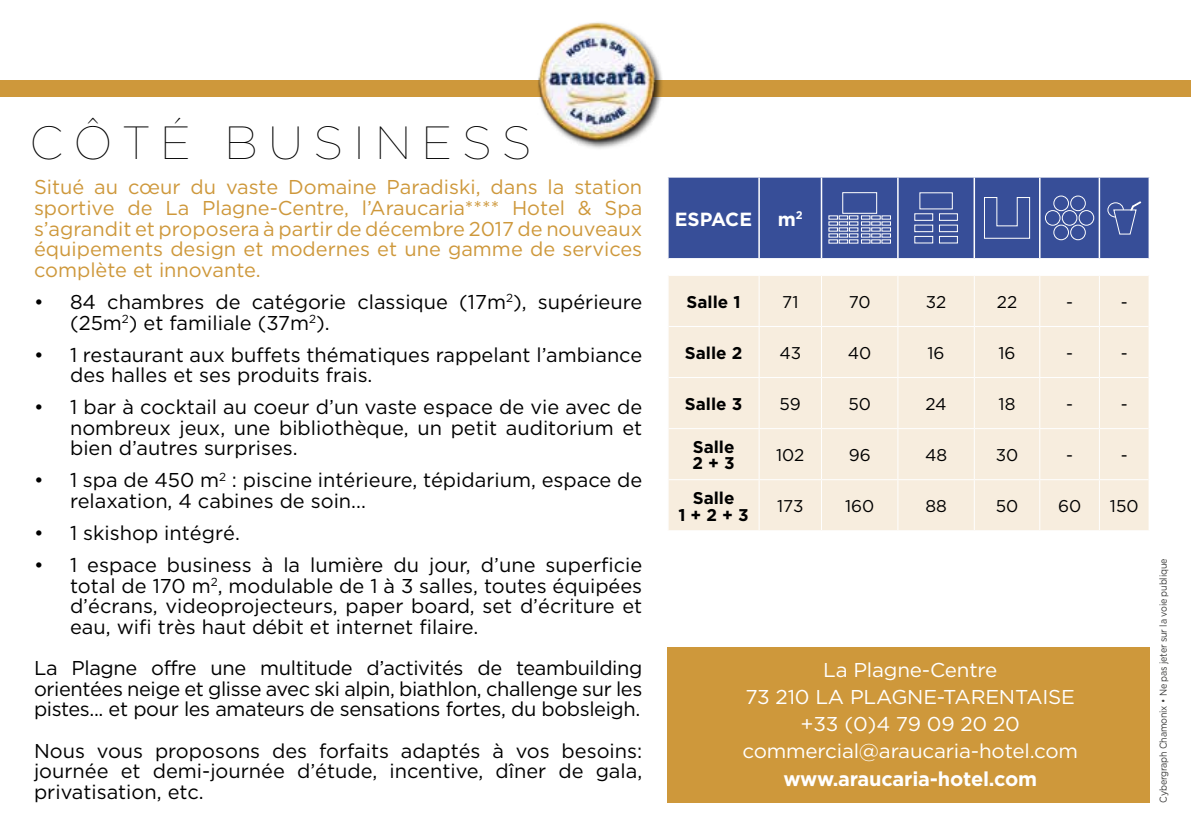
<style>
.page{position:relative;width:1191px;height:840px;background:#fff}
.page>*{position:absolute;margin:0;border:0;box-sizing:border-box;transform-origin:0 0}
.t1{font:100 46.4px "Gotham";letter-spacing:.22em;color:#000}
.t2{font:20px/20.6px "Gotham";color:#000;text-align:justify}
.t3{font:20px/20.6px "Gotham";color:#ce983b;text-align:justify}
.t4{font:20px/27.2px "Gotham";letter-spacing:-.01em;color:#fff;text-align:center}
.t5{font:700 20px "Gotham";letter-spacing:-.01em;color:#fff}
.t6{font:700 19px "Gotham";color:#fff}
.t7{font:17px "Gotham";color:#000}
.t8{font:700 17px/16.4px "Gotham";color:#000}
.t9{font:10px "Gotham";letter-spacing:-.02em;color:#3c3c3b;scale:.9 1}
</style>
<div class="page">
<div style="left:667px;top:647px;width:483px;height:155px;background:#ce983b"></div>
<div style="left:0;top:80px;width:1191px;height:17px;background:#ce983b"></div>
<img style="left:538px;top:22px;width:124px;height:127px">
<div style="left:668px;top:276px;width:480px;height:254px;background:#f7edde"></div>
<hr style="left:758px;top:276px;width:1px;height:50px;background:#fff">
<hr style="left:821px;top:276px;width:1px;height:50px;background:#fff">
<hr style="left:897px;top:276px;width:1px;height:50px;background:#fff">
<hr style="left:973px;top:276px;width:1px;height:50px;background:#fff">
<hr style="left:1039px;top:276px;width:1px;height:50px;background:#fff">
<hr style="left:1098px;top:276px;width:1px;height:50px;background:#fff">
<hr style="left:668px;top:326px;width:91px;height:1px;background:#fff">
<hr style="left:759px;top:326px;width:62px;height:1px;background:#fff">
<hr style="left:758px;top:327px;width:1px;height:50px;background:#fff">
<hr style="left:821px;top:326px;width:77px;height:1px;background:#fff">
<hr style="left:821px;top:327px;width:1px;height:50px;background:#fff">
<hr style="left:898px;top:326px;width:76px;height:1px;background:#fff">
<hr style="left:897px;top:327px;width:1px;height:50px;background:#fff">
<hr style="left:974px;top:326px;width:65px;height:1px;background:#fff">
<hr style="left:973px;top:327px;width:1px;height:50px;background:#fff">
<hr style="left:1039px;top:326px;width:60px;height:1px;background:#fff">
<hr style="left:1039px;top:327px;width:1px;height:50px;background:#fff">
<hr style="left:1099px;top:326px;width:49px;height:1px;background:#fff">
<hr style="left:1098px;top:327px;width:1px;height:50px;background:#fff">
<hr style="left:668px;top:377px;width:91px;height:1px;background:#fff">
<hr style="left:759px;top:377px;width:62px;height:1px;background:#fff">
<hr style="left:758px;top:378px;width:1px;height:50px;background:#fff">
<hr style="left:821px;top:377px;width:77px;height:1px;background:#fff">
<hr style="left:821px;top:378px;width:1px;height:50px;background:#fff">
<hr style="left:898px;top:377px;width:76px;height:1px;background:#fff">
<hr style="left:897px;top:378px;width:1px;height:50px;background:#fff">
<hr style="left:974px;top:377px;width:65px;height:1px;background:#fff">
<hr style="left:973px;top:378px;width:1px;height:50px;background:#fff">
<hr style="left:1039px;top:377px;width:60px;height:1px;background:#fff">
<hr style="left:1039px;top:378px;width:1px;height:50px;background:#fff">
<hr style="left:1099px;top:377px;width:49px;height:1px;background:#fff">
<hr style="left:1098px;top:378px;width:1px;height:50px;background:#fff">
<hr style="left:668px;top:428px;width:91px;height:1px;background:#fff">
<hr style="left:759px;top:428px;width:62px;height:1px;background:#fff">
<hr style="left:758px;top:429px;width:1px;height:50px;background:#fff">
<hr style="left:821px;top:428px;width:77px;height:1px;background:#fff">
<hr style="left:821px;top:429px;width:1px;height:50px;background:#fff">
<hr style="left:898px;top:428px;width:76px;height:1px;background:#fff">
<hr style="left:897px;top:429px;width:1px;height:50px;background:#fff">
<hr style="left:974px;top:428px;width:65px;height:1px;background:#fff">
<hr style="left:973px;top:429px;width:1px;height:50px;background:#fff">
<hr style="left:1039px;top:428px;width:60px;height:1px;background:#fff">
<hr style="left:1039px;top:429px;width:1px;height:50px;background:#fff">
<hr style="left:1099px;top:428px;width:49px;height:1px;background:#fff">
<hr style="left:1098px;top:429px;width:1px;height:50px;background:#fff">
<hr style="left:668px;top:479px;width:91px;height:1px;background:#fff">
<hr style="left:759px;top:479px;width:62px;height:1px;background:#fff">
<hr style="left:758px;top:480px;width:1px;height:50px;background:#fff">
<hr style="left:821px;top:479px;width:77px;height:1px;background:#fff">
<hr style="left:821px;top:480px;width:1px;height:50px;background:#fff">
<hr style="left:898px;top:479px;width:76px;height:1px;background:#fff">
<hr style="left:897px;top:480px;width:1px;height:50px;background:#fff">
<hr style="left:974px;top:479px;width:65px;height:1px;background:#fff">
<hr style="left:973px;top:480px;width:1px;height:50px;background:#fff">
<hr style="left:1039px;top:479px;width:60px;height:1px;background:#fff">
<hr style="left:1039px;top:480px;width:1px;height:50px;background:#fff">
<hr style="left:1099px;top:479px;width:49px;height:1px;background:#fff">
<hr style="left:1098px;top:480px;width:1px;height:50px;background:#fff">
<svg style="left:668px;top:177px;width:482px;height:82px;background:#485da1"></svg>
<h1 class="t1" style="left:30px;top:117px;width:503px">CÔTÉ BUSINESS</h1>
<p class="t3" style="left:34px;top:176px;width:610px">Situé au cœur du vaste Domaine Paradiski, dans la station sportive de La Plagne-Centre, l’Araucaria**** Hotel &amp; Spa s’agrandit et proposera à partir de décembre 2017 de nouveaux équipements design et modernes et une gamme de services complète et innovante.</p>
<p class="t2" style="left:70px;top:291px;width:574px;text-indent:-36px">• 84 chambres de catégorie classique (17m<sup>2</sup>), supérieure (25m<sup>2</sup>) et familiale (37m<sup>2</sup>).</p>
<p class="t2" style="left:70px;top:343px;width:574px;text-indent:-36px">• 1 restaurant aux buffets thématiques rappelant l’ambiance des halles et ses produits frais.</p>
<p class="t2" style="left:70px;top:396px;width:574px;text-indent:-36px">• 1 bar à cocktail au coeur d’un vaste espace de vie avec de nombreux jeux, une bibliothèque, un petit auditorium et bien d’autres surprises.</p>
<p class="t2" style="left:70px;top:469px;width:574px;text-indent:-36px">• 1 spa de 450 m<sup>2</sup> : piscine intérieure, tépidarium, espace de relaxation, 4 cabines de soin...</p>
<p class="t2" style="left:34px;top:522px;width:207px">• 1 skishop intégré.</p>
<p class="t2" style="left:70px;top:554px;width:574px;text-indent:-36px">• 1 espace business à la lumière du jour, d’une superficie total de 170 m<sup>2</sup>, modulable de 1 à 3 salles, toutes équipées d’écrans, videoprojecteurs, paper board, set d’écriture et eau, wifi très haut débit et internet filaire.</p>
<p class="t2" style="left:34px;top:657px;width:610px">La Plagne offre une multitude d’activités de teambuilding orientées neige et glisse avec ski alpin, biathlon, challenge sur les pistes... et pour les amateurs de sensations fortes, du bobsleigh.</p>
<p class="t2" style="left:34px;top:739px;width:610px">Nous vous proposons des forfaits adaptés à vos besoins: journée et demi-journée d’étude, incentive, dîner de gala, privatisation, etc.</p>
<p class="t6" style="left:675px;top:208px;width:79px">ESPACE</p>
<p class="t6" style="left:778px;top:208px;width:26px">m<sup>2</sup></p>
<p class="t8" style="left:686px;top:293px;width:55px">Salle 1</p>
<p class="t7" style="left:782px;top:292px;width:18px">71</p>
<p class="t7" style="left:848px;top:292px;width:23px">70</p>
<p class="t7" style="left:925px;top:292px;width:22px">32</p>
<p class="t7" style="left:997px;top:292px;width:22px">22</p>
<p class="t7" style="left:1066px;top:292px;width:8px">-</p>
<p class="t7" style="left:1120px;top:292px;width:8px">-</p>
<p class="t8" style="left:685px;top:344px;width:59px">Salle 2</p>
<p class="t7" style="left:779px;top:343px;width:23px">43</p>
<p class="t7" style="left:848px;top:343px;width:25px">40</p>
<p class="t7" style="left:927px;top:343px;width:19px">16</p>
<p class="t7" style="left:998px;top:343px;width:19px">16</p>
<p class="t7" style="left:1066px;top:343px;width:8px">-</p>
<p class="t7" style="left:1120px;top:343px;width:8px">-</p>
<p class="t8" style="left:685px;top:395px;width:59px">Salle 3</p>
<p class="t7" style="left:779px;top:394px;width:23px">59</p>
<p class="t7" style="left:848px;top:394px;width:24px">50</p>
<p class="t7" style="left:925px;top:394px;width:23px">24</p>
<p class="t7" style="left:998px;top:394px;width:18px">18</p>
<p class="t7" style="left:1066px;top:394px;width:8px">-</p>
<p class="t7" style="left:1120px;top:394px;width:8px">-</p>
<p class="t8" style="left:692px;top:438px;width:44px">Salle<br>2 + 3</p>
<p class="t7" style="left:776px;top:445px;width:30px">102</p>
<p class="t7" style="left:848px;top:445px;width:23px">96</p>
<p class="t7" style="left:925px;top:445px;width:24px">48</p>
<p class="t7" style="left:995px;top:445px;width:24px">30</p>
<p class="t7" style="left:1066px;top:445px;width:8px">-</p>
<p class="t7" style="left:1120px;top:445px;width:8px">-</p>
<p class="t8" style="left:678px;top:489px;width:72px;text-align:center">Salle<br>1 + 2 + 3</p>
<p class="t7" style="left:777px;top:496px;width:28px">173</p>
<p class="t7" style="left:845px;top:496px;width:31px">160</p>
<p class="t7" style="left:925px;top:496px;width:23px">88</p>
<p class="t7" style="left:995px;top:496px;width:24px">50</p>
<p class="t7" style="left:1058px;top:496px;width:25px">60</p>
<p class="t7" style="left:1110px;top:496px;width:30px">150</p>
<p class="t4" style="left:742px;top:655px;width:337px">La Plagne-Centre<br>73 210 LA PLAGNE-TARENTAISE +33 (0)4 79 09 20 20 commercial@araucaria-hotel.com</p>
<p class="t5" style="left:783px;top:766px;width:255px">www.araucaria-hotel.com</p>
<p class="t9" style="left:1157px;top:802px;width:272px;rotate:-90deg">Cybergraph Chamonix • Ne pas jeter sur la voie publique</p>
</div>
